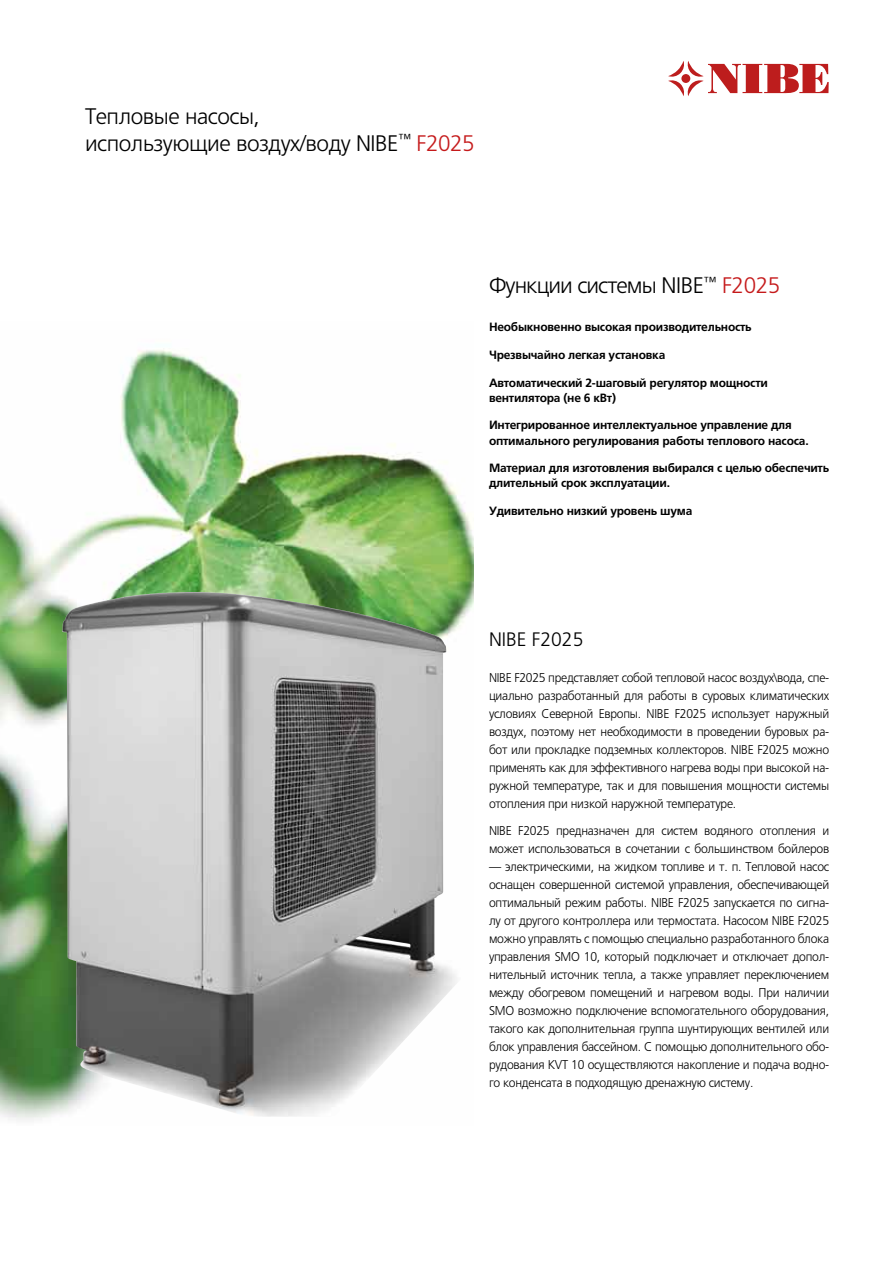
<style>
.page{position:relative;width:893px;height:1263px;background:#fff}
.page>*{position:absolute;margin:0;border:0;box-sizing:border-box;transform-origin:0 0}
.t1{font:300 22.5px/27px "Frutiger LTCYR";letter-spacing:-.02em;color:#000}
.t2{font:300 22.5px "Frutiger LTCYR";letter-spacing:-.04em;color:#000}
.t3{font:300 19.5px "Frutiger";color:#000}
.t4{font:300 12.75px/18px "Frutiger LTCYR";letter-spacing:-.02em;color:#000;text-align:justify;scale:.95 1}
.t5{font:700 12px/15px "Frutiger LTCYR";letter-spacing:-.02em;color:#000}
.s1{font-family:"Frutiger"}
.s2{font-family:"Frutiger";color:#c51a1b}
</style>
<div class="page">
<svg style="left:668px;top:61px;width:161px;height:35px"></svg>
<img style="left:0;top:349px;width:474px;height:771px">
<img style="left:62px;top:592px;width:411px;height:525px">
<h1 class="t1" style="left:85px;top:103px;width:391px">Тепловые насосы,<br>использующие воздух/воду <span class="s1">NIBE</span><sup>™</sup> <span class="s2">F2025</span></h1>
<h1 class="t2" style="left:489px;top:274px;width:293px">Функции системы <span class="s1">NIBE</span><sup>™</sup> <span class="s2">F2025</span></h1>
<p class="t5" style="left:489px;top:320px;width:264px">Необыкновенно высокая производительность</p>
<p class="t5" style="left:489px;top:347px;width:178px">Чрезвычайно легкая установка</p>
<p class="t5" style="left:489px;top:375px;width:280px">Автоматический 2-шаговый регулятор мощности вентилятора (не 6 кВт)</p>
<p class="t5" style="left:489px;top:418px;width:321px">Интегрированное интеллектуальное управление для оптимального регулирования работы теплового насоса.</p>
<p class="t5" style="left:489px;top:461px;width:342px">Материал для изготовления выбирался с целью обеспечить длительный срок эксплуатации.</p>
<p class="t5" style="left:489px;top:503px;width:205px">Удивительно низкий уровень шума</p>
<h2 class="t3" style="left:489px;top:628px;width:96px">NIBE F2025</h2>
<p class="t4" style="left:489px;top:669px;width:360px">NIBE F2025 представляет собой тепловой насос воздух\вода, спе&shy;циально разработанный для работы в суровых климатических условиях Северной Европы. NIBE F2025 использует наружный воздух, поэтому нет необходимости в проведении буровых ра&shy;бот или прокладке подземных коллекторов. NIBE F2025 можно применять как для эффективного нагрева воды при высокой на&shy;ружной температуре, так и для повышения мощности системы отопления при низкой наружной температуре.</p>
<p class="t4" style="left:489px;top:821px;width:360px">NIBE F2025 предназначен для систем водяного отопления и может использоваться в сочетании с большинством бойлеров</p>
<p class="t4" style="left:489px;top:857px;width:360px">— электрическими, на жидком топливе и т. п. Тепловой насос оснащен совершенной системой управления, обеспечивающей оптимальный режим работы. NIBE F2025 запускается по сигна&shy;лу от другого контроллера или термостата. Насосом NIBE F2025 можно управлять с помощью специально разработанного блока управления SMO 10, который подключает и отключает допол&shy;нительный источник тепла, а также управляет переключением между обогревом помещений и нагревом воды. При наличии SMO возможно подключение вспомогательного оборудования, такого как дополнительная группа шунтирующих вентилей или блок управления бассейном. С помощью дополнительного обо&shy;рудования KVT 10 осуществляются накопление и подача водно&shy;го конденсата в подходящую дренажную систему.</p>
</div>
